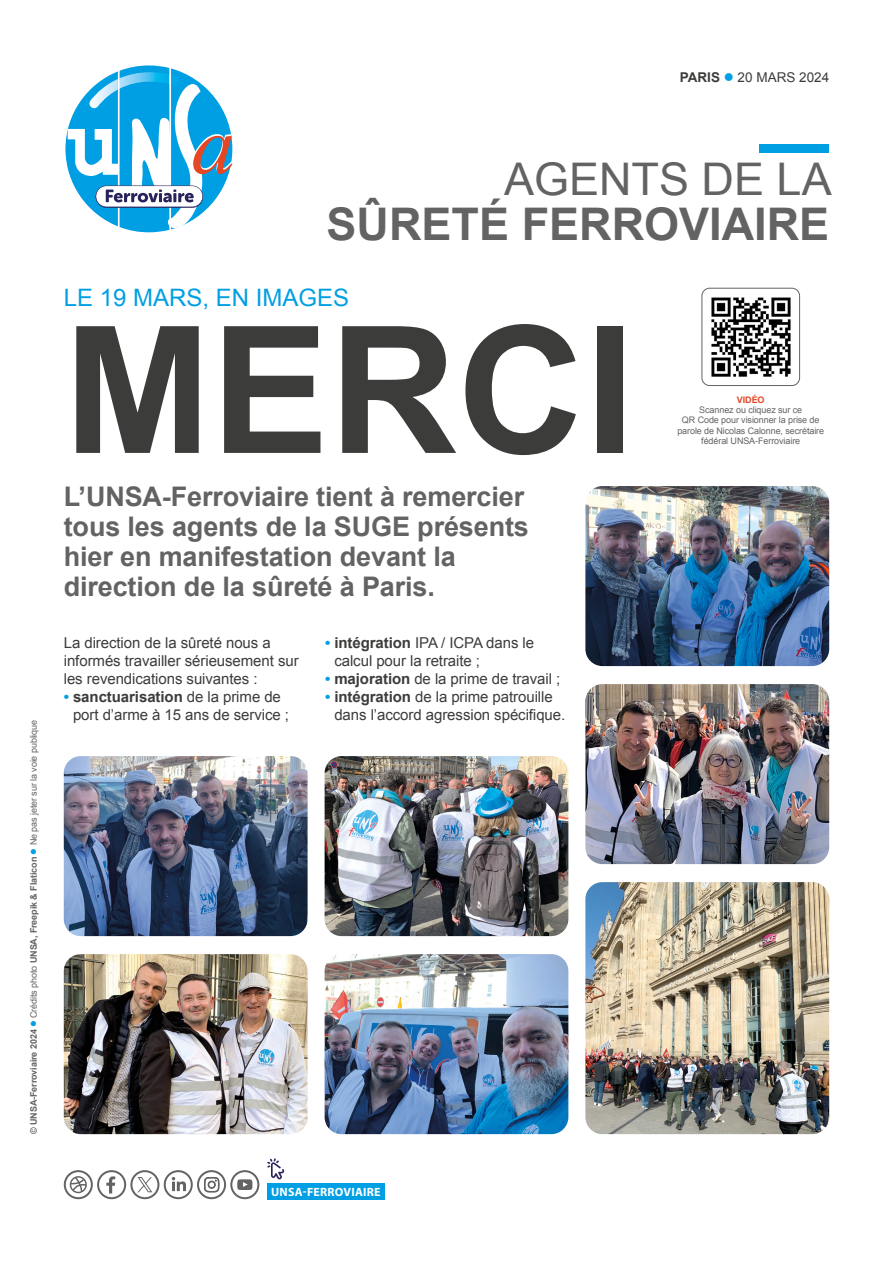
<style>
.page{position:relative;width:893px;height:1263px;background:#fff}
.page>*{position:absolute;margin:0;border:0;box-sizing:border-box;transform-origin:0 0}
.t1{font:700 177px "Arial";color:#3c3c3b}
.t2{font:700 45px "Arial";color:#646363}
.t3{font:45px "Arial";color:#646363}
.t4{font:700 27px/30px "Arial";letter-spacing:-.005em;color:#646363}
.t5{font:24px "Arial";color:#009fe3}
.t6{font:15px/18px "Arial";letter-spacing:-.005em;color:#3c3c3b}
.t7{font:13.5px "Arial";color:#3c3c3b}
.t8{font:700 12px "Myriad Pro";letter-spacing:.02em;color:#fff}
.t9{font:9px/10.4px "Arial";letter-spacing:-.01em;color:#646363;text-align:center}
.t10{font:700 9px "Arial";letter-spacing:-.01em;color:#646363}
.t11{font:700 9px "Arial";letter-spacing:-.01em;color:#e54623}
.s1{font-weight:700}
.s2{color:#009fe3}
.s3{font-weight:400}
.s4{font-weight:700;color:#009fe3}
</style>
<div class="page">
<svg style="left:65px;top:65px;width:168px;height:168px"></svg>
<div style="left:267px;top:1183px;width:118px;height:16px;background:#009fe3"></div>
<svg style="left:267px;top:1158px;width:17px;height:22px"></svg>
<svg style="left:64px;top:1170px;width:195px;height:29px"></svg>
<div style="left:759px;top:144px;width:70px;height:8px;background:#009fe3"></div>
<img style="left:64px;top:756px;width:244px;height:180px">
<img style="left:64px;top:954px;width:244px;height:180px">
<img style="left:325px;top:756px;width:243px;height:180px">
<img style="left:585px;top:486px;width:244px;height:180px">
<img style="left:325px;top:954px;width:243px;height:180px">
<img style="left:585px;top:684px;width:244px;height:180px">
<img style="left:585px;top:882px;width:244px;height:252px">
<img style="left:711px;top:297px;width:80px;height:80px">
<div style="left:702px;top:288px;width:98px;height:98px;border:1px solid #646363;border-radius:8px"></div>
<p class="t7" style="left:680px;top:69px;width:151px"><span class="s1">PARIS</span> <span class="s2">●</span> 20 MARS 2024</p>
<p class="t10" style="left:28px;top:1134px;width:416px;rotate:-90deg">© UNSA-Ferroviaire 2024 <span class="s2">●</span> <span class="s3">Crédits photo</span> UNSA, Freepik &amp; Flaticon <span class="s2">●</span> <span class="s3">Ne pas jeter sur la voie publique</span></p>
<h2 class="t3" style="left:504px;top:149px;width:329px">AGENTS DE LA</h2>
<h2 class="t2" style="left:327px;top:194px;width:504px">SÛRETÉ FERROVIAIRE</h2>
<h3 class="t5" style="left:64px;top:281px;width:287px">LE 19 MARS, EN IMAGES</h3>
<h1 class="t1" style="left:64px;top:274px;width:572px">MERCI</h1>
<h3 class="t4" style="left:64px;top:482px;width:467px">L’UNSA-Ferroviaire tient à remercier tous les agents de la SUGE présents hier en manifestation devant la direction de la sûreté à Paris.</h3>
<p class="t6" style="left:64px;top:634px;width:236px">La direction de la sûreté nous a informés travailler sérieusement sur les revendications suivantes :</p>
<p class="t6" style="left:73px;top:688px;width:218px;text-indent:-9px"><span class="s4">•</span> <span class="s1">sanctuarisation</span> de la prime de port d’arme à 15 ans de service ;</p>
<p class="t6" style="left:334px;top:634px;width:201px;text-indent:-9px"><span class="s4">•</span> <span class="s1">intégration</span> IPA / ICPA dans le calcul pour la retraite ;</p>
<p class="t6" style="left:325px;top:670px;width:237px"><span class="s4">•</span> <span class="s1">majoration</span> de la prime de travail ;</p>
<p class="t6" style="left:334px;top:688px;width:232px;text-indent:-9px"><span class="s4">•</span> <span class="s1">intégration</span> de la prime patrouille dans l’accord agression spécifique.</p>
<p class="t11" style="left:737px;top:393px;width:29px">VIDÉO</p>
<p class="t9" style="left:677px;top:405px;width:148px">Scannez ou cliquez sur ce<br>QR Code pour visionner la prise de parole de Nicolas Calonne, secrétaire fédéral UNSA-Ferroviaire</p>
<p class="t8" style="left:271px;top:1184px;width:111px">UNSA-FERROVIAIRE</p>
</div>
